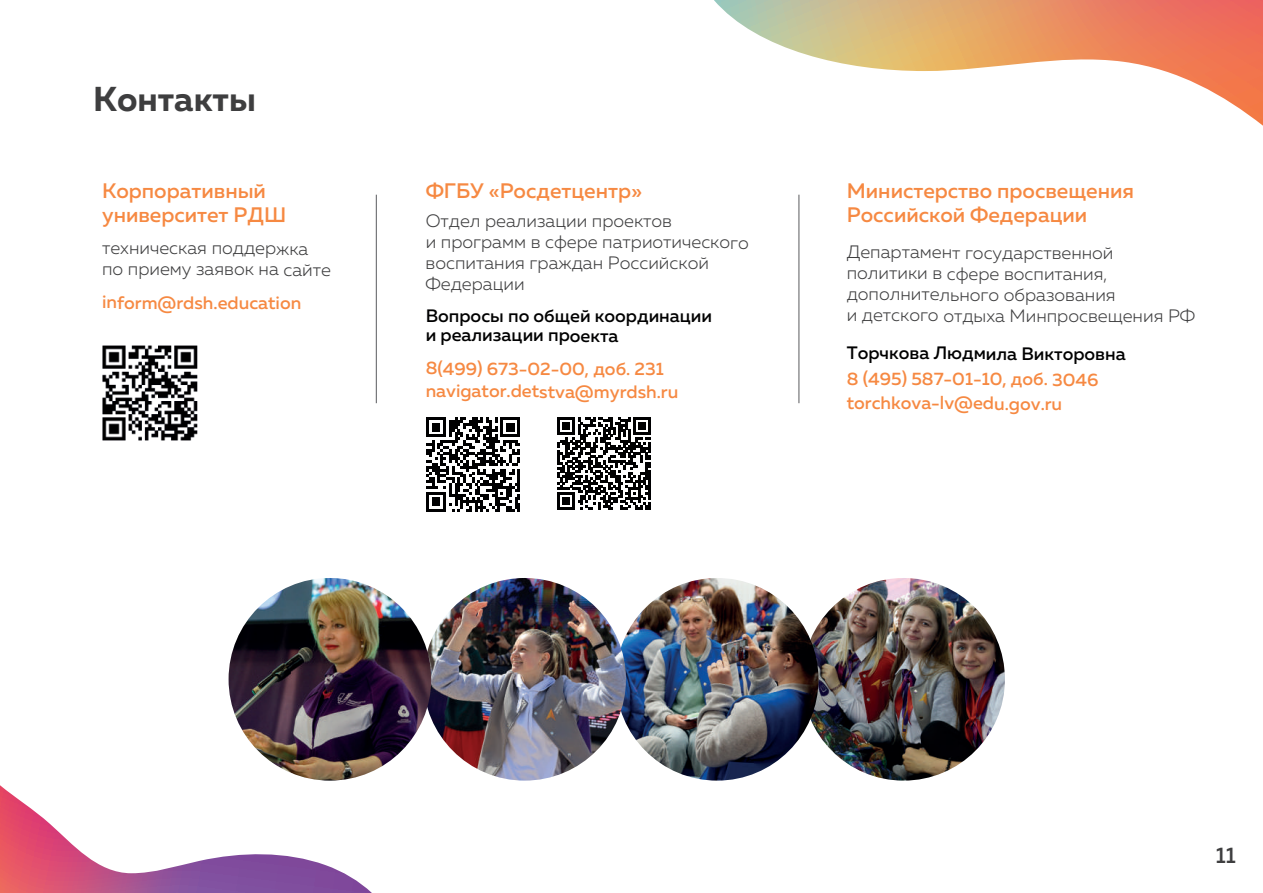
<style>
.page{position:relative;width:1263px;height:893px;background:#fff}
.page>*{position:absolute;margin:0;border:0;box-sizing:border-box;transform-origin:0 0}
.t1{font:700 34.5px "Muller";color:#3e3e3f}
.t2{font:500 22.5px "Muller";color:#3e3e3f}
.t3{font:500 21px/24px "Muller";letter-spacing:-.005em;color:#f68942}
.t4{font:300 18px/21px "Muller";letter-spacing:-.005em;color:#3e3e3f}
.t5{font:500 18px/22.8px "Muller";letter-spacing:-.005em;color:#f68942}
.t6{font:500 18px/19.4px "Muller";letter-spacing:-.005em;color:#000001}
</style>
<div class="page">
<img style="left:802px;top:578px;width:203px;height:203px;border-radius:101px">
<img style="left:616px;top:578px;width:202px;height:203px;border-radius:101px">
<svg style="left:0;top:785px;width:372px;height:108px"></svg>
<svg style="left:714px;top:0;width:549px;height:126px"></svg>
<img style="left:102px;top:346px;width:95px;height:94px">
<hr style="left:376px;top:195px;width:1px;height:208px;background:#6c6d70">
<hr style="left:798px;top:195px;width:1px;height:208px;background:#6c6d70">
<svg style="left:426px;top:417px;width:94px;height:95px"></svg>
<svg style="left:557px;top:417px;width:1px;height:93px"></svg>
<svg style="left:558px;top:417px;width:93px;height:93px"></svg>
<img style="left:423px;top:578px;width:203px;height:203px;border-radius:101px">
<img style="left:229px;top:578px;width:202px;height:203px;border-radius:101px">
<h1 class="t1" style="left:93px;top:77px;width:164px">Контакты</h1>
<p class="t3" style="left:102px;top:178px;width:186px">Корпоративный университет РДШ</p>
<p class="t4" style="left:102px;top:237px;width:230px">техническая поддержка по приему заявок на сайте</p>
<p class="t5" style="left:102px;top:291px;width:201px">inform@rdsh.education</p>
<p class="t3" style="left:426px;top:178px;width:218px">ФГБУ «Росдетцентр»</p>
<p class="t4" style="left:426px;top:210px;width:325px">Отдел реализации проектов<br>и программ в сфере патриотического воспитания граждан Российской<br>Федерации</p>
<p class="t6" style="left:426px;top:306px;width:288px">Вопросы по общей координации и реализации проекта</p>
<p class="t5" style="left:426px;top:357px;width:254px">8(499) 673-02-00, доб. 231 navigator.detstva@myrdsh.ru</p>
<p class="t3" style="left:847px;top:179px;width:289px">Министерство просвещения<br>Российской Федерации</p>
<p class="t4" style="left:847px;top:242px;width:350px">Департамент государственной политики в сфере воспитания, дополнительного образования<br>и детского отдыха Минпросвещения РФ</p>
<p class="t6" style="left:847px;top:343px;width:280px">Торчкова Людмила Викторовна</p>
<p class="t5" style="left:847px;top:367px;width:253px;line-height:24.2px">8 (495) 587-01-10, доб. 3046 torchkova-lv@edu.gov.ru</p>
<p class="t2" style="left:1216px;top:841px;width:21px">11</p>
</div>
